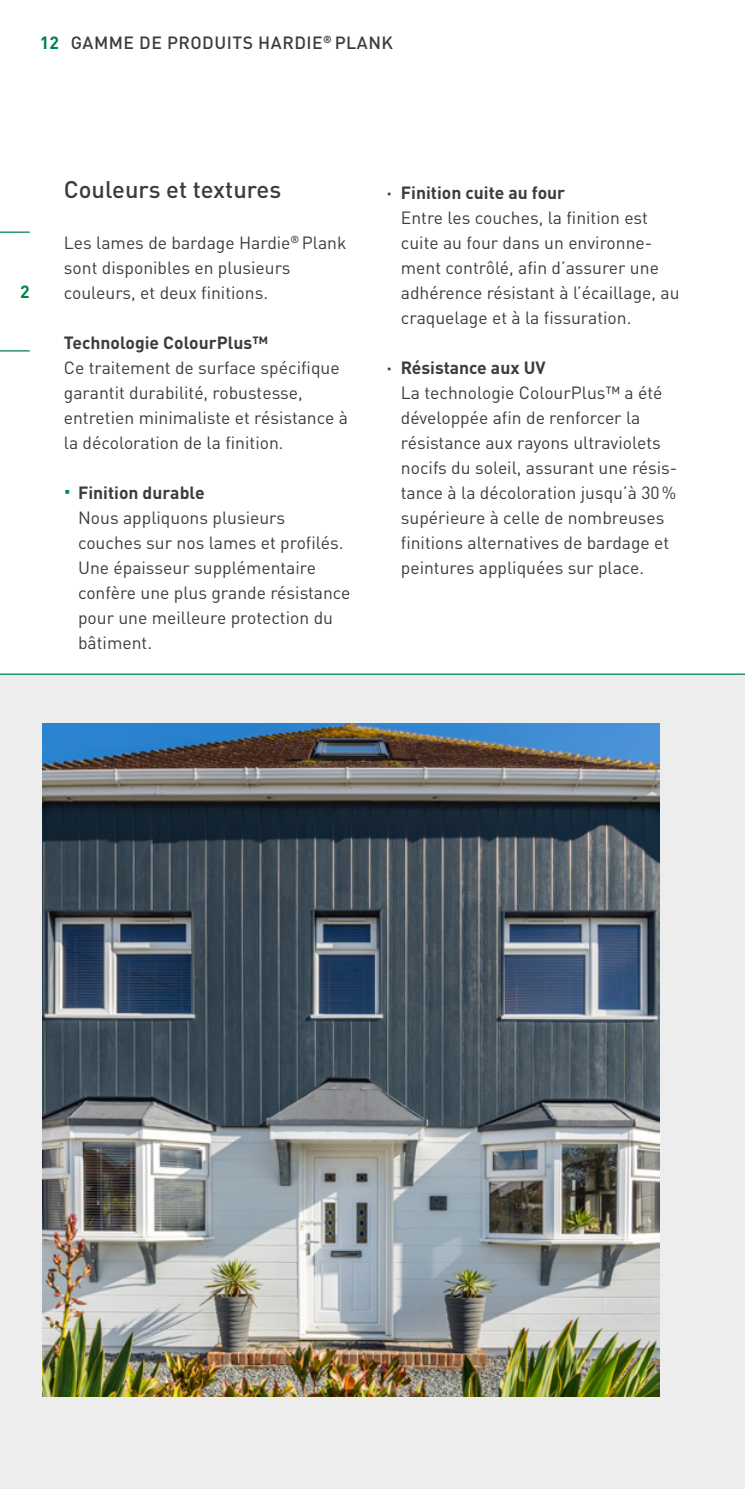
<style>
.page{position:relative;width:745px;height:1489px;background:#fff}
.page>*{position:absolute;margin:0;border:0;box-sizing:border-box;transform-origin:0 0}
.Subheadline{font:500 23.75px "DIN Pro";color:#3c3c3b}
.Copytext{font:17.5px/25px "DIN Pro";color:#3c3c3b}
.Copyheadline{font:700 17.5px "DIN Pro";color:#3c3c3b}
.t1{font:500 17.5px "DIN Pro";letter-spacing:.03em;color:#3c3c3b}
.t2{font:700 17.5px "DIN Pro";color:#008148}
.s1{font-weight:700;color:#008148}
.s2{font-size:25px;color:#008148}
</style>
<div class="page">
<div style="left:0;top:673px;width:744px;height:815px;background:#ededed"></div>
<hr style="left:0;top:673px;width:744px;height:1px;background:#008a55">
<img style="left:43px;top:723px;width:616px;height:673px">
<hr style="left:744px;top:177px;width:1px;height:1311px;background:#ededed">
<hr style="left:0;top:231px;width:30px;height:2px;background:#008148">
<hr style="left:0;top:350px;width:30px;height:1px;background:#008148">
<p class="t1" style="left:40px;top:28px;width:354px"><span class="s1">12</span> GAMME DE PRODUITS HARDIE<sup>®</sup> PLANK</p>
<p class="t2" style="left:20px;top:277px;width:11px">2</p>
<p class="Subheadline" style="left:64px;top:170px;width:219px">Couleurs et textures</p>
<p class="Copytext" style="left:64px;top:228px;width:284px">Les lames de bardage Hardie<sup>®</sup> Plank sont disponibles en plusieurs couleurs, et deux finitions.</p>
<p class="Copyheadline" style="left:64px;top:328px;width:206px">Technologie ColourPlus™</p>
<p class="Copytext" style="left:64px;top:353px;width:285px">Ce traitement de surface spécifique garantit durabilité, robustesse, entretien minimaliste et résistance à la décoloration de la finition.</p>
<p class="Copyheadline" style="left:64px;top:478px;width:142px"><span class="s2">·</span> Finition durable</p>
<p class="Copytext" style="left:78px;top:503px;width:274px">Nous appliquons plusieurs couches sur nos lames et profilés.<br>Une épaisseur supplémentaire confère une plus grande résistance pour une meilleure protection du bâtiment.</p>
<p class="Copyheadline" style="left:386px;top:178px;width:180px">· Finition cuite au four</p>
<p class="Copytext" style="left:400px;top:203px;width:280px">Entre les couches, la finition est cuite au four dans un environne&shy;ment contrôlé, afin d’assurer une adhérence résistant à l’écaillage, au craquelage et à la fissuration.</p>
<p class="Copyheadline" style="left:386px;top:353px;width:160px">· Résistance aux UV</p>
<p class="Copytext" style="left:400px;top:378px;width:278px">La technologie ColourPlus™ a été développée afin de renforcer la résistance aux rayons ultraviolets nocifs du soleil, assurant une résis&shy;tance à la décoloration jusqu’à 30% supérieure à celle de nombreuses finitions alternatives de bardage et peintures appliquées sur place.</p>
</div>
